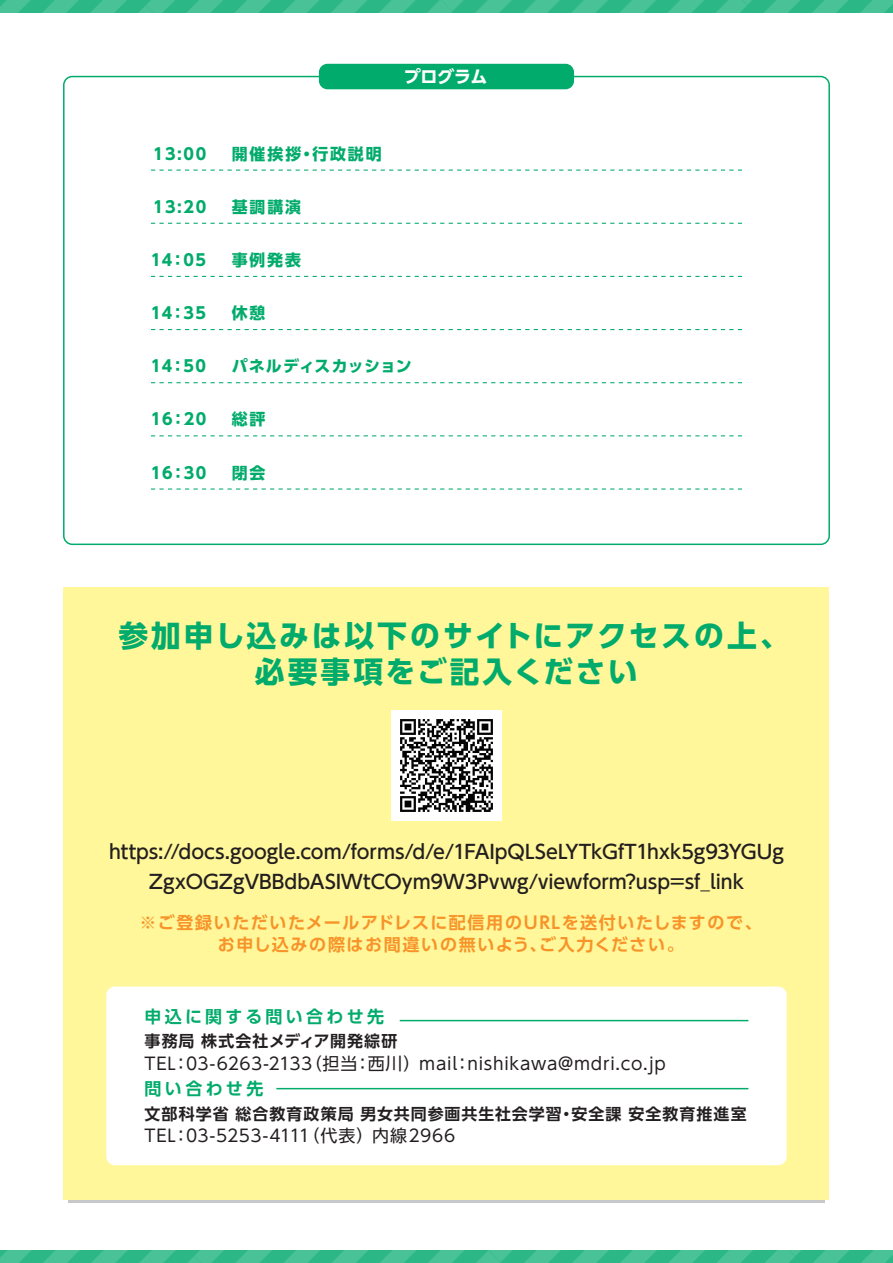
<style>
.page{position:relative;width:893px;height:1263px;background:#fff}
.page>*{position:absolute;margin:0;border:0;box-sizing:border-box;transform-origin:0 0}
.t1{font:700 29.7px/36.2px "UD Shin Go Pro";letter-spacing:.095em;color:#00ab6b;text-align:center}
.t2{font:500 19.2px/29.7px "UD Shin Go Pro";letter-spacing:-.005em;color:#231f20;text-align:center}
.t3{font:16.95px "UD Shin Go Pro";letter-spacing:.04em;color:#231f20}
.t4{font:700 16.95px/21.3px "UD Shin Go Pro De";letter-spacing:.09em;color:#f79328;text-align:center}
.t5{font:700 16.95px "UD Shin Go Pro De";letter-spacing:.195em;color:#00ab6b}
.t6{font:700 16.95px "UD Shin Go Pro";letter-spacing:-.015em;color:#fff}
.t7{font:700 15.9px "UD Shin Go Pro De";letter-spacing:.065em;color:#231f20}
.t8{font:700 15.9px "UD Shin Go Pro";letter-spacing:.1em;color:#00ab6b}
.t9{font:700 15.9px "UD Shin Go Pro";letter-spacing:.015em;color:#00ab6b}
.t10{font:700 15.9px "UD Shin Go Pro";letter-spacing:.12em;color:#00ab6b}
</style>
<div class="page">
<svg style="left:0;top:1250px;width:893px;height:13px;background:#3abd8f"></svg>
<svg style="left:0;top:0;width:893px;height:13px;background:#3abd8f"></svg>
<svg style="left:68px;top:1199px;width:757px;height:4px;background:#d5d3be"></svg>
<div style="left:64px;top:587px;width:765px;height:612px;background:#fff79a"></div>
<div style="left:106px;top:986px;width:681px;height:179px;background:#fff;border-radius:9px"></div>
<div style="left:319px;top:64px;width:255px;height:25px;background:#00ab6b;border-radius:9px"></div>
<svg style="left:151px;top:170px;width:591px;height:1px"></svg>
<svg style="left:151px;top:223px;width:591px;height:1px"></svg>
<svg style="left:151px;top:276px;width:591px;height:1px"></svg>
<svg style="left:151px;top:329px;width:591px;height:1px"></svg>
<svg style="left:151px;top:382px;width:591px;height:1px"></svg>
<svg style="left:151px;top:435px;width:591px;height:1px"></svg>
<svg style="left:151px;top:488px;width:591px;height:2px"></svg>
<img style="left:391px;top:710px;width:111px;height:111px">
<hr style="left:400px;top:1020px;width:348px;height:1px;background:#00ab6b">
<hr style="left:276px;top:1088px;width:472px;height:1px;background:#00ab6b">
<p class="t8" style="left:153px;top:141px;width:55px">13:00</p>
<p class="t8" style="left:153px;top:194px;width:55px">13:20</p>
<p class="t8" style="left:151px;top:247px;width:57px">14：05</p>
<p class="t8" style="left:151px;top:300px;width:57px">14：35</p>
<p class="t8" style="left:151px;top:353px;width:57px">14：50</p>
<p class="t8" style="left:151px;top:406px;width:57px">16：20</p>
<p class="t8" style="left:151px;top:460px;width:57px">16：30</p>
<p class="t6" style="left:404px;top:63px;width:85px">プログラム</p>
<p class="t10" style="left:232px;top:141px;width:151px">開催挨拶・行政説明</p>
<p class="t8" style="left:232px;top:194px;width:71px">基調講演</p>
<p class="t8" style="left:232px;top:247px;width:71px">事例発表</p>
<p class="t8" style="left:232px;top:300px;width:35px">休憩</p>
<p class="t9" style="left:232px;top:353px;width:182px">パネルディスカッション</p>
<p class="t8" style="left:232px;top:406px;width:35px">総評</p>
<p class="t8" style="left:232px;top:459px;width:35px">閉会</p>
<h1 class="t1" style="left:118px;top:617px;width:673px">参加申し込みは以下のサイトにアクセスの上、必要事項をご記入ください</h1>
<p class="t2" style="left:109px;top:836px;width:676px">https://docs.google.com/forms/d/e/1FAIpQLSeLYTkGfT1hxk5g93YGUg<br>ZgxOGZgVBBdbASIWtCOym9W3Pvwg/viewform?usp=sf_link</p>
<p class="t4" style="left:140px;top:912px;width:624px">※ご登録いただいたメールアドレスに配信用のURLを送付いたしますので、お申し込みの際はお間違いの無いよう、ご入力ください。</p>
<p class="t5" style="left:145px;top:1002px;width:241px">申込に関する問い合わせ先</p>
<p class="t7" style="left:145px;top:1028px;width:271px">事務局 株式会社メディア開発綜研　</p>
<p class="t3" style="left:145px;top:1049px;width:523px">TEL：03-6263-2133（担当：西川）mail：nishikawa@mdri.co.jp</p>
<p class="t5" style="left:145px;top:1075px;width:120px">問い合わせ先</p>
<p class="t7" style="left:145px;top:1101px;width:604px">文部科学省 総合教育政策局 男女共同参画共生社会学習・安全課 安全教育推進室</p>
<p class="t3" style="left:145px;top:1122px;width:312px">TEL：03-5253-4111（代表）内線2966</p>
</div>
